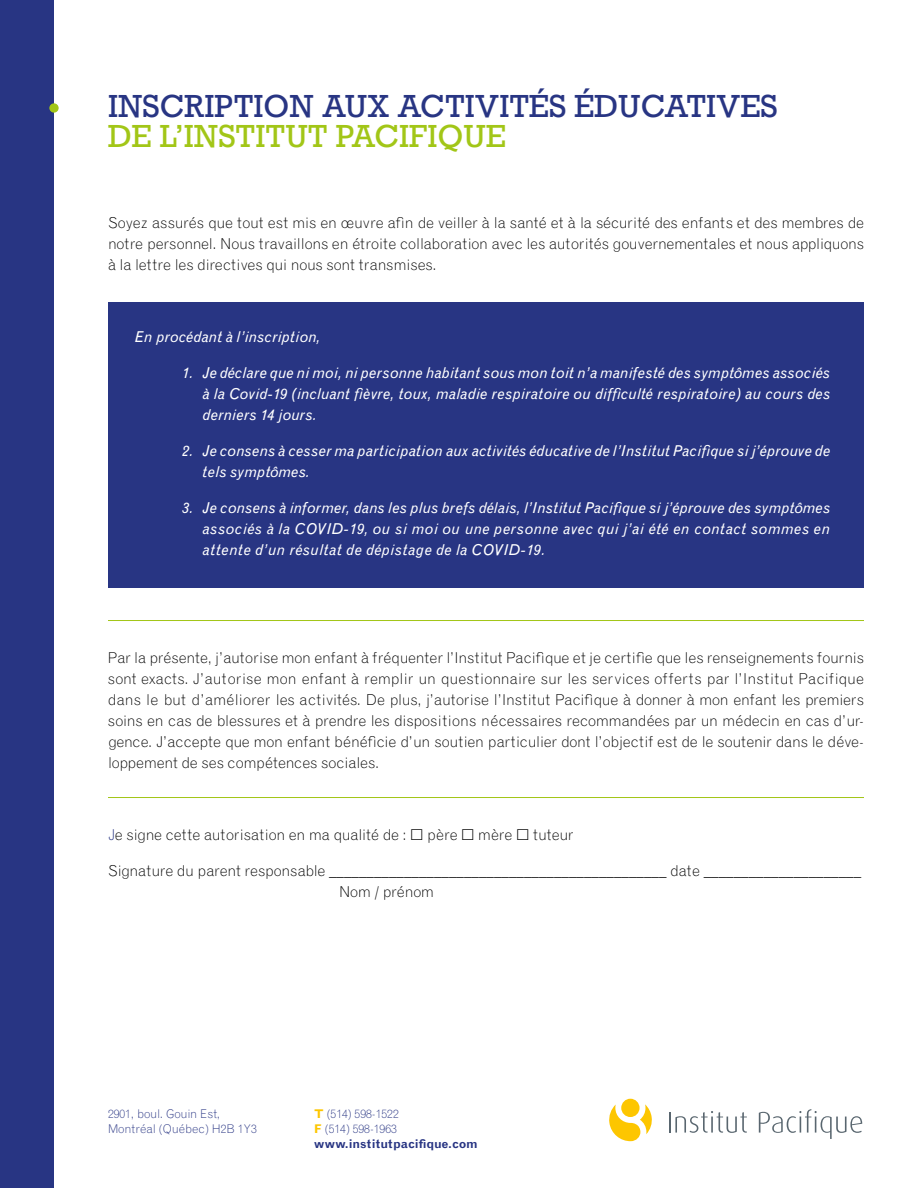
<style>
.page{position:relative;width:918px;height:1188px;background:#fff}
.page>*{position:absolute;margin:0;border:0;box-sizing:border-box;transform-origin:0 0}
.t1{font:30px "Rockwell";color:#283583}
.t2{font:30px "Rockwell";color:#a2c617}
.t3{font:300 15px/21px "Grotesque";letter-spacing:-.01em;color:#000;text-align:justify}
.t4{font:italic 15px/21px "Grotesque";letter-spacing:.02em;color:#fff;text-align:justify}
.t5{font:300 12px/15px "Grotesque";color:#283583}
.s1{color:#283583}
.s2{font-weight:700;color:#fdc600}
.s3{font-weight:700}
</style>
<div class="page">
<div style="left:108px;top:302px;width:756px;height:286px;background:#283583"></div>
<div style="left:0;top:0;width:54px;height:1188px;background:#283583"></div>
<svg style="left:49px;top:103px;width:10px;height:10px"></svg>
<div style="left:621px;top:1099px;width:19px;height:18px;background:#fdc600;border-radius:50%"></div>
<svg style="left:609px;top:1104px;width:43px;height:37px"></svg>
<hr style="left:669px;top:1112px;width:2px;height:21px;background:#59666f">
<svg style="left:675px;top:1111px;width:72px;height:22px"></svg>
<svg style="left:759px;top:1109px;width:103px;height:30px"></svg>
<hr style="left:108px;top:620px;width:756px;height:1px;background:#a2c617">
<hr style="left:108px;top:797px;width:756px;height:1px;background:#a2c617">
<h1 class="t1" style="left:108px;top:88px;width:671px">INSCRIPTION AUX ACTIVITÉS ÉDUCATIVES</h1>
<h1 class="t2" style="left:108px;top:118px;width:400px">DE L’INSTITUT PACIFIQUE</h1>
<p class="t3" style="left:108px;top:212px;width:758px">Soyez assurés que tout est mis en œuvre afin de veiller à la santé et à la sécurité des enfants et des membres de notre personnel. Nous travaillons en étroite collaboration avec les autorités gouvernementales et nous appliquons à la lettre les directives qui nous sont transmises.</p>
<p class="t4" style="left:135px;top:326px;width:187px">En procédant à l’inscription,</p>
<p class="t4" style="left:202px;top:362px;width:629px;text-indent:-20px">1. Je déclare que ni moi, ni personne habitant sous mon toit n’a manifesté des symptômes associés à la Covid-19 (incluant fièvre, toux, maladie respiratoire ou difficulté respiratoire) au cours des derniers 14 jours.</p>
<p class="t4" style="left:202px;top:440px;width:629px;text-indent:-20px">2. Je consens à cesser ma participation aux activités éducative de l’Institut Pacifique si j’éprouve de tels symptômes.</p>
<p class="t4" style="left:202px;top:497px;width:629px;text-indent:-20px">3. Je consens à informer, dans les plus brefs délais, l’Institut Pacifique si j’éprouve des symptômes associés à la COVID-19, ou si moi ou une personne avec qui j’ai été en contact sommes en attente d’un résultat de dépistage de la COVID-19.</p>
<p class="t3" style="left:108px;top:647px;width:758px">Par la présente, j’autorise mon enfant à fréquenter l’Institut Pacifique et je certifie que les renseignements fournis sont exacts. J’autorise mon enfant à remplir un questionnaire sur les services offerts par l’Institut Pacifique dans le but d’améliorer les activités. De plus, j’autorise l’Institut Pacifique à donner à mon enfant les premiers soins en cas de blessures et à prendre les dispositions nécessaires recommandées par un médecin en cas d’ur&shy;gence. J’accepte que mon enfant bénéficie d’un soutien particulier dont l’objectif est de le soutenir dans le déve&shy;loppement de ses compétences sociales.</p>
<p class="t3" style="left:108px;top:824px;width:300px"><span class="s1">J</span>e signe cette autorisation en ma qualité de :</p>
<p class="t3" style="left:427px;top:824px;width:32px">père</p>
<p class="t3" style="left:478px;top:824px;width:36px">mère</p>
<p class="t3" style="left:533px;top:824px;width:42px">tuteur</p>
<p class="t3" style="left:339px;top:860px;width:524px;text-indent:-231px">Signature du parent responsable _____________________________________________ date _____________________<br>Nom / prénom</p>
<p class="t5" style="left:108px;top:1106px;width:151px">2901, boul. Gouin Est,<br>Montréal (Québec) H2B 1Y3</p>
<p class="t5" style="left:314px;top:1106px;width:165px"><span class="s2">T</span> (514) 598-1522<br><span class="s2">F</span> (514) 598-1963 <span class="s3">www.institutpacifique.com</span></p>
</div>
